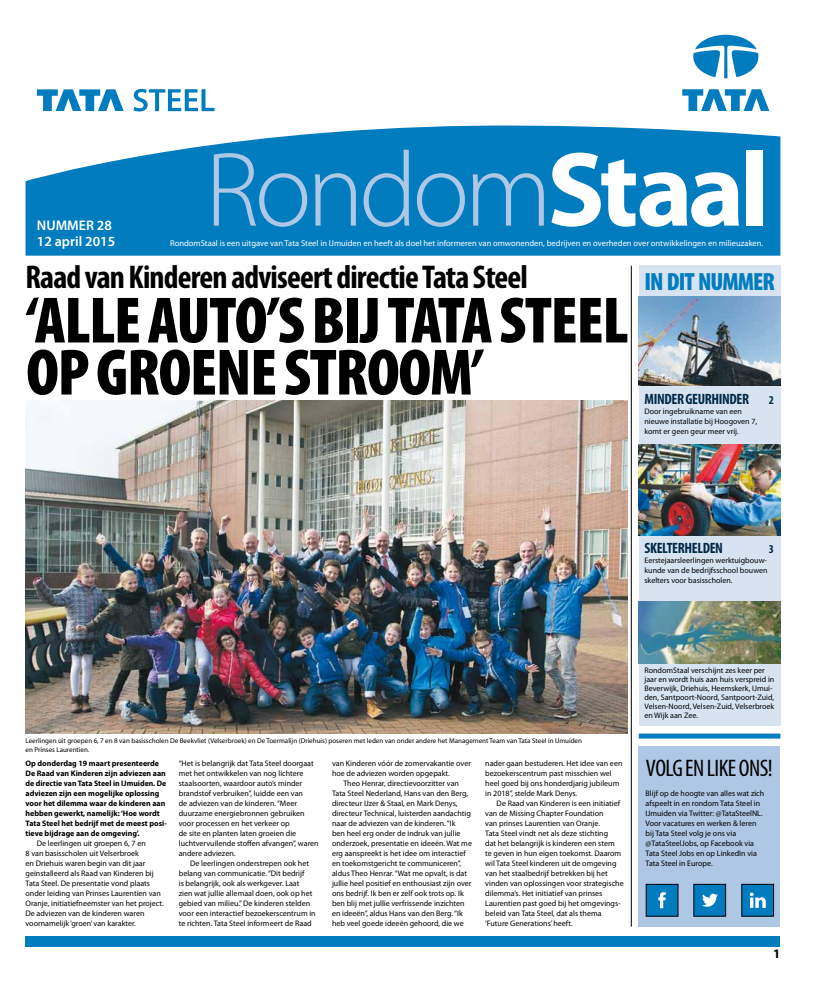
<style>
.page{position:relative;width:823px;height:993px;background:#fff}
.page>*{position:absolute;margin:0;border:0;box-sizing:border-box;transform-origin:0 0}
.t1{font:300 106.7px "Myriad Pro";color:#aec7e5}
.t2{font:900 condensed 66px "Myriad Pro";letter-spacing:-.02em;color:#000}
.t3{font:700 condensed 33px "Myriad Pro";letter-spacing:-.025em;color:#000}
.t4{font:900 condensed 25px "Myriad Pro";letter-spacing:-.04em;color:#007cbf}
.t5{font:condensed 24px "Myriad Pro";letter-spacing:-.02em;color:#000}
.t6{font:700 condensed 15px "Myriad Pro";letter-spacing:-.025em;color:#002a48}
.t7{font:600 14px "Myriad Pro";color:#fff}
.t8{font:700 13px "Myriad Pro";color:#000}
.t9{font:700 condensed 12px "Myriad Pro";color:#002a48}
.t10{font:8.5px "Myriad Pro";color:#fff}
.t11{font:8px/10px "Myriad Pro";color:#000}
.t12{font:700 8px/10px "Myriad Pro";color:#000}
.t13{font:7px/9px "Myriad Pro";color:#000}
.s1{font-weight:700;color:#fff}
</style>
<div class="page">
<div style="left:26px;top:935px;width:754px;height:10px;background:#007cbf"></div>
<hr style="left:630px;top:266px;width:1px;height:660px;background:#000">
<svg style="left:26px;top:125px;width:754px;height:130px;background:#1989c5"></svg>
<svg style="left:693px;top:35px;width:66px;height:43px"></svg>
<svg style="left:682px;top:89px;width:86px;height:22px"></svg>
<svg style="left:37px;top:89px;width:87px;height:22px"></svg>
<svg style="left:133px;top:89px;width:81px;height:22px"></svg>
<div style="left:638px;top:265px;width:142px;height:460px;background:#d8e3f2"></div>
<img style="left:638px;top:296px;width:142px;height:89px">
<img style="left:638px;top:445px;width:142px;height:90px">
<img style="left:638px;top:601px;width:142px;height:62px">
<div style="left:638px;top:745px;width:142px;height:180px;background:#aec7e5"></div>
<svg style="left:647px;top:885px;width:28px;height:29px"></svg>
<svg style="left:695px;top:885px;width:28px;height:29px"></svg>
<svg style="left:743px;top:885px;width:28px;height:29px"></svg>
<div style="left:645px;top:883px;width:32px;height:33px;border:1px solid #000"></div>
<div style="left:638px;top:733px;width:142px;height:5px;background:#007cbf"></div>
<img style="left:26px;top:401px;width:600px;height:332px">
<h3 class="t7" style="left:37px;top:217px;width:77px">NUMMER 28</h3>
<h1 class="t1" style="left:205px;top:131px;width:565px">Rondom<span class="s1">Staal</span></h1>
<h3 class="t7" style="left:37px;top:233px;width:80px">12 april 2015</h3>
<p class="t10" style="left:170px;top:238px;width:594px">RondomStaal is een uitgave van Tata Steel in IJmuiden en heeft als doel het informeren van omwonenden, bedrijven en overheden over ontwikkelingen en milieuzaken.</p>
<h3 class="t3" style="left:26px;top:259px;width:503px">Raad van Kinderen adviseert directie Tata Steel</h3>
<h2 class="t2" style="left:26px;top:283px;width:153px">‘ALLE AUTO</h2>
<h2 class="t2" style="left:267px;top:283px;width:285px">’S BIJ TATA STEEL</h2>
<h2 class="t2" style="left:26px;top:335px;width:131px">OP GROENE</h2>
<h2 class="t2" style="left:284px;top:335px;width:32px">STROOM</h2>
<h2 class="t2" style="left:470px;top:335px;width:14px">’</h2>
<h3 class="t4" style="left:644px;top:267px;width:132px">IN DIT NUMMER</h3>
<h3 class="t6" style="left:644px;top:390px;width:106px">Minder geurhinder</h3>
<h3 class="t9" style="left:768px;top:393px;width:7px">2</h3>
<p class="t11" style="left:644px;top:406px;width:114px">Door ingebruikname van een nieuwe installatie bij Hoogoven 7, komt er geen geur meer vrij.</p>
<h3 class="t6" style="left:644px;top:539px;width:80px">Skelterhelden</h3>
<h3 class="t9" style="left:768px;top:542px;width:7px">3</h3>
<p class="t11" style="left:644px;top:555px;width:125px;text-align:justify">Eerstejaarsleerlingen werktuigbouw&shy;kunde van de bedrijfsschool bouwen skelters voor basisscholen.</p>
<p class="t13" style="left:26px;top:735px;width:557px">Leerlingen uit groepen 6, 7 en 8 van basisscholen De Beekvliet (Velserbroek) en De Toermalijn (Driehuis) poseren met leden van onder andere het Management Team van Tata Steel in IJmuiden en Prinses Laurentien.</p>
<p class="t12" style="left:26px;top:758px;width:143px">Op donderdag 19 maart presenteerde De Raad van Kinderen zijn adviezen aan de directie van Tata Steel in IJmuiden. De adviezen zijn een mogelijke oplossing voor het dilemma waar de kinderen aan hebben gewerkt, namelijk: ‘Hoe wordt Tata Steel het bedrijf met de meest posi&shy;tieve bijdrage aan de omgeving’.</p>
<p class="t11" style="left:26px;top:838px;width:140px;text-indent:11px">De leerlingen uit groepen 6, 7 en<br>8 van basisscholen uit Velserbroek<br>en Driehuis waren begin van dit jaar geïnstalleerd als Raad van Kinderen bij Tata Steel. De presentatie vond plaats onder leiding van Prinses Laurentien van Oranje, initiatiefneemster van het project.<br>De adviezen van de kinderen waren voornamelijk ‘groen’ van karakter.</p>
<p class="t11" style="left:179px;top:758px;width:141px">“Het is belangrijk dat Tata Steel doorgaat met het ontwikkelen van nog lichtere staalsoorten, waardoor auto’s minder brandstof verbruiken”, luidde een van<br>de adviezen van de kinderen. “Meer duurzame energiebronnen gebruiken voor processen en het verkeer op<br>de site en planten laten groeien die luchtvervuilende stoffen afvangen”, waren andere adviezen.</p>
<p class="t11" style="left:179px;top:858px;width:138px;text-indent:11px">De leerlingen onderstrepen ook het belang van communicatie. “Dit bedrijf<br>is belangrijk, ook als werkgever. Laat<br>zien wat jullie allemaal doen, ook op het gebied van milieu.” De kinderen stelden voor een interactief bezoekerscentrum in te richten. Tata Steel informeert de Raad</p>
<p class="t11" style="left:332px;top:758px;width:140px">van Kinderen vóór de zomervakantie over</p>
<p class="t11" style="left:332px;top:768px;width:119px">hoe de adviezen worden opgepakt.</p>
<p class="t11" style="left:343px;top:778px;width:117px">Theo Henrar, directievoorzitter van</p>
<p class="t11" style="left:332px;top:788px;width:137px">Tata Steel Nederland, Hans van den Berg,</p>
<p class="t11" style="left:332px;top:798px;width:127px">directeur IJzer &amp; Staal, en Mark Denys,</p>
<p class="t11" style="left:332px;top:808px;width:140px">directeur Technical, luisterden aandachtig</p>
<p class="t11" style="left:332px;top:818px;width:125px">naar de adviezen van de kinderen. “Ik</p>
<p class="t11" style="left:332px;top:828px;width:130px">ben heel erg onder de indruk van jullie</p>
<p class="t11" style="left:332px;top:838px;width:141px">onderzoek, presentatie en ideeën. Wat me</p>
<p class="t11" style="left:332px;top:848px;width:135px">erg aanspreekt is het idee om interactief</p>
<p class="t11" style="left:332px;top:858px;width:130px">en toekomstgericht te communiceren”,</p>
<p class="t11" style="left:332px;top:868px;width:136px">aldus Theo Henrar. “Wat me opvalt, is dat</p>
<p class="t11" style="left:332px;top:878px;width:141px">jullie heel positief en enthousiast zijn over</p>
<p class="t11" style="left:332px;top:888px;width:133px">ons bedrijf. Ik ben er zelf ook trots op. Ik</p>
<p class="t11" style="left:332px;top:898px;width:134px">ben blij met jullie verfrissende inzichten</p>
<p class="t11" style="left:332px;top:908px;width:132px">en ideeën”, aldus Hans van den Berg. “Ik</p>
<p class="t11" style="left:332px;top:918px;width:133px">heb veel goede ideeën gehoord, die we</p>
<p class="t11" style="left:485px;top:758px;width:139px">nader gaan bestuderen. Het idee van een bezoekerscentrum past misschien wel heel goed bij ons honderdjarig jubileum in 2018”, stelde Mark Denys.</p>
<p class="t11" style="left:485px;top:798px;width:140px;text-indent:11px">De Raad van Kinderen is een initiatief van de Missing Chapter Foundation<br>van prinses Laurentien van Oranje.<br>Tata Steel vindt net als deze stichting<br>dat het belangrijk is kinderen een stem<br>te geven in hun eigen toekomst. Daarom wil Tata Steel kinderen uit de omgeving van het staalbedrijf betrekken bij het vinden van oplossingen voor strategische dilemma’s. Het initiatief van prinses Laurentien past goed bij het omgevings&shy;beleid van Tata Steel, dat als thema ‘Future Generations’ heeft.</p>
<p class="t11" style="left:644px;top:666px;width:131px;line-height:9px">RondomStaal verschijnt zes keer per jaar en wordt huis aan huis verspreid in Beverwijk, Driehuis, Heemskerk, IJmui&shy;den, Santpoort-Noord, Santpoort-Zuid, Velsen-Noord, Velsen-Zuid, Velserbroek en Wijk aan Zee.</p>
<h3 class="t5" style="left:645px;top:754px;width:128px">VOLG EN LIKE ONS!</h3>
<p class="t11" style="left:645px;top:788px;width:120px">Blijf op de hoogte van alles wat zich afspeelt in en rondom Tata Steel in<br>IJmuiden via Twitter: @TataSteelNL.<br>Voor vacatures en werken &amp; leren bij Tata Steel volg je ons via @TataSteelJobs, op Facebook via<br>Tata Steel Jobs en op LinkedIn via<br>Tata Steel in Europe.</p>
<h3 class="t8" style="left:772px;top:945px;width:9px">1</h3>
</div>
